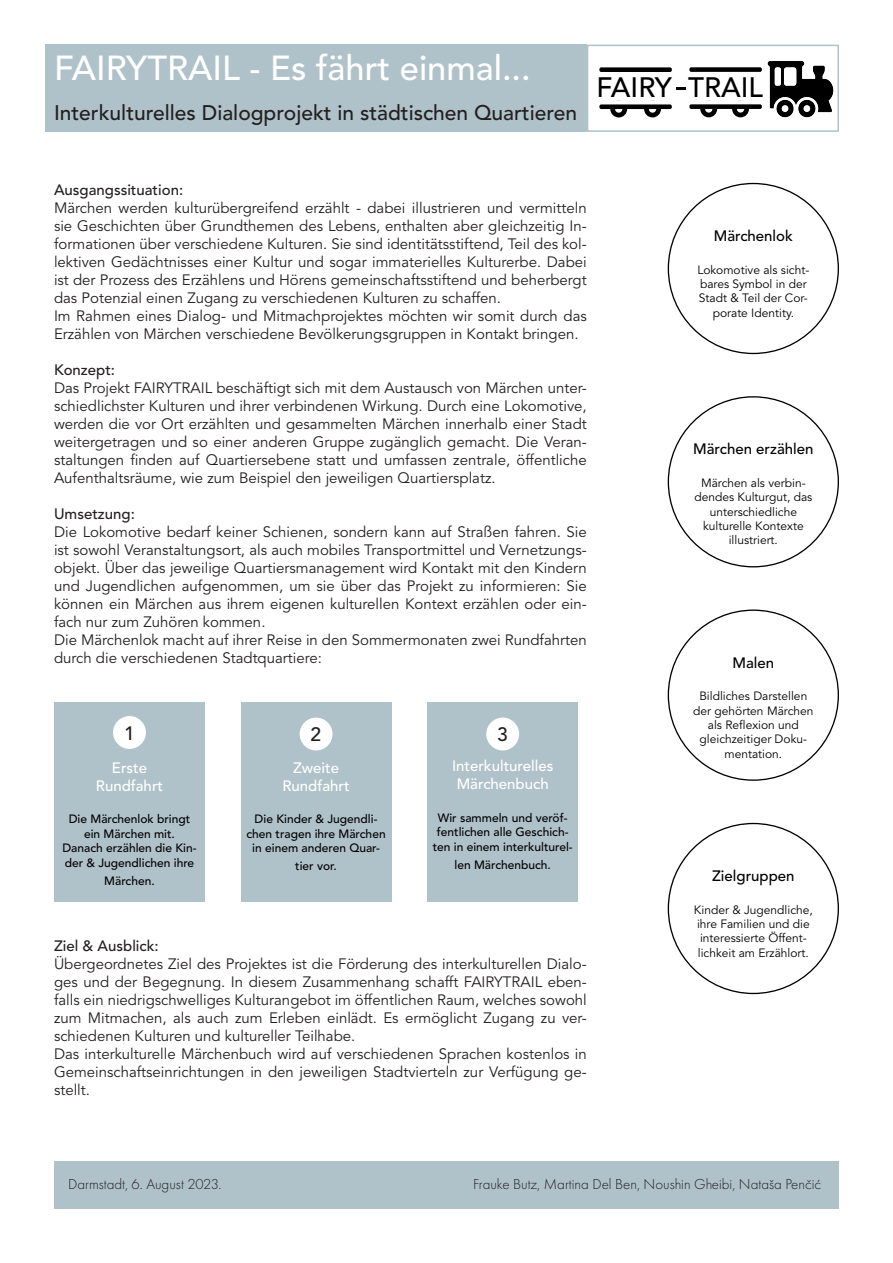
<style>
.page{position:relative;width:893px;height:1263px;background:#fff}
.page>*{position:absolute;margin:0;border:0;box-sizing:border-box;transform-origin:0 0}
.t1{font:500 34.5px "Avenir LT Std";color:#fff}
.t2{font:500 27.9px "Avenir LT Std";color:#000}
.t3{font:500 21px "Avenir LT Std";color:#231f20}
.t4{font:500 19.2px "Avenir LT Std";color:#231f20}
.t5{font:15px/18px "Avenir LT Std";color:#231f20;text-align:justify}
.t6{font:300 15px "Futura PT";color:#231f20}
.t7{font:500 15px "Avenir LT Std";color:#fff}
.t8{font:500 15px "Avenir LT Std";color:#231f20}
.t9{font:500 15px "Avenir LT Std";color:#000001}
.t10{font:12px/14.4px "Avenir LT Std";color:#000001;text-align:center}
.t11{font:500 12px/14.4px "Avenir LT Std";color:#000001;text-align:center}
</style>
<div class="page">
<div style="left:45px;top:45px;width:542px;height:87px;background:#afc2c9"></div>
<img style="left:767px;top:61px;width:67px;height:57px">
<div style="left:689px;top:67px;width:73px;height:5px;background:#000;border-radius:2px"></div>
<svg style="left:700px;top:109px;width:17px;height:8px"></svg>
<svg style="left:732px;top:109px;width:17px;height:8px"></svg>
<div style="left:689px;top:104px;width:73px;height:5px;background:#000;border-radius:2px"></div>
<div style="left:599px;top:67px;width:73px;height:5px;background:#000;border-radius:2px"></div>
<svg style="left:610px;top:109px;width:17px;height:8px"></svg>
<svg style="left:644px;top:109px;width:17px;height:8px"></svg>
<div style="left:599px;top:104px;width:73px;height:5px;background:#000;border-radius:2px"></div>
<svg style="left:676px;top:87px;width:9px;height:3px"></svg>
<div style="left:587px;top:45px;width:252px;height:87px;border:2px solid #afc2c9"></div>
<div style="left:54px;top:1161px;width:785px;height:48px;background:#afc2c9"></div>
<div style="left:54px;top:702px;width:151px;height:199px;background:#afc2c9"></div>
<div style="left:241px;top:702px;width:151px;height:199px;background:#afc2c9"></div>
<div style="left:427px;top:702px;width:151px;height:199px;background:#afc2c9"></div>
<div style="left:113px;top:716px;width:33px;height:33px;background:#fff;border-radius:50%"></div>
<div style="left:300px;top:717px;width:33px;height:33px;background:#fff;border-radius:50%"></div>
<div style="left:486px;top:717px;width:33px;height:33px;background:#fff;border-radius:50%"></div>
<p class="t1" style="left:54px;top:48px;width:478px">FAIRYTRAIL - Es fährt einmal...</p>
<p class="t3" style="left:54px;top:100px;width:525px">Interkulturelles Dialogprojekt in städtischen Quartieren</p>
<p class="t2" style="left:596px;top:72px;width:168px">FAIRY TRAIL</p>
<p class="t8" style="left:54px;top:181px;width:131px">Ausgangssituation:</p>
<p class="t5" style="left:54px;top:200px;width:534px">Märchen werden kulturübergreifend erzählt - dabei illustrieren und vermitteln sie Geschichten über Grundthemen des Lebens, enthalten aber gleichzeitig In&shy;formationen über verschiedene Kulturen. Sie sind identitätsstiftend, Teil des kol&shy;lektiven Gedächtnisses einer Kultur und sogar immaterielles Kulturerbe. Dabei ist der Prozess des Erzählens und Hörens gemeinschaftsstiftend und beherbergt das Potenzial einen Zugang zu verschiedenen Kulturen zu schaffen.</p>
<p class="t5" style="left:54px;top:308px;width:534px">Im Rahmen eines Dialog- und Mitmachprojektes möchten wir somit durch das<br>Erzählen von Märchen verschiedene Bevölkerungsgruppen in Kontakt bringen.</p>
<p class="t8" style="left:54px;top:361px;width:63px">Konzept:</p>
<p class="t5" style="left:54px;top:380px;width:534px">Das Projekt FAIRYTRAIL beschäftigt sich mit dem Austausch von Märchen unter&shy;schiedlichster Kulturen und ihrer verbindenen Wirkung. Durch eine Lokomotive, werden die vor Ort erzählten und gesammelten Märchen innerhalb einer Stadt weitergetragen und so einer anderen Gruppe zugänglich gemacht. Die Veran&shy;staltungen finden auf Quartiersebene statt und umfassen zentrale, öffentliche Aufenthaltsräume, wie zum Beispiel den jeweiligen Quartiersplatz.</p>
<p class="t8" style="left:54px;top:505px;width:82px">Umsetzung:</p>
<p class="t5" style="left:54px;top:524px;width:534px">Die Lokomotive bedarf keiner Schienen, sondern kann auf Straßen fahren. Sie ist sowohl Veranstaltungsort, als auch mobiles Transportmittel und Vernetzungs&shy;objekt. Über das jeweilige Quartiersmanagement wird Kontakt mit den Kindern und Jugendlichen aufgenommen, um sie über das Projekt zu informieren: Sie können ein Märchen aus ihrem eigenen kulturellen Kontext erzählen oder ein&shy;fach nur zum Zuhören kommen.</p>
<p class="t5" style="left:54px;top:632px;width:534px">Die Märchenlok macht auf ihrer Reise in den Sommermonaten zwei Rundfahrten durch die verschiedenen Stadtquartiere:</p>
<p class="t4" style="left:124px;top:722px;width:12px">1</p>
<p class="t4" style="left:311px;top:723px;width:12px">2</p>
<p class="t4" style="left:497px;top:723px;width:12px">3</p>
<p class="t7" style="left:112px;top:759px;width:37px">Erste</p>
<p class="t7" style="left:96px;top:777px;width:69px">Rundfahrt</p>
<p class="t11" style="left:69px;top:812px;width:123px">Die Märchenlok bringt ein Märchen mit.</p>
<p class="t11" style="left:62px;top:841px;width:136px;text-align:left">Danach erzählen die Kin&shy;der &amp; Jugendlichen ihre</p>
<p class="t11" style="left:104px;top:873px;width:52px">Märchen.</p>
<p class="t7" style="left:293px;top:759px;width:48px">Zweite</p>
<p class="t7" style="left:282px;top:777px;width:69px">Rundfahrt</p>
<p class="t11" style="left:246px;top:812px;width:141px">Die Kinder &amp; Jugendli&shy;chen tragen ihre Märchen in einem anderen Quar-</p>
<p class="t11" style="left:295px;top:859px;width:43px">tier vor.</p>
<p class="t7" style="left:452px;top:758px;width:103px">Interkulturelles</p>
<p class="t7" style="left:457px;top:776px;width:93px">Märchenbuch</p>
<p class="t11" style="left:433px;top:811px;width:142px">Wir sammeln und veröf&shy;fentlichen alle Geschich&shy;ten in einem interkulturel-</p>
<p class="t11" style="left:454px;top:858px;width:98px">len Märchenbuch.</p>
<p class="t8" style="left:54px;top:937px;width:106px">Ziel &amp; Ausblick:</p>
<p class="t5" style="left:54px;top:956px;width:534px">Übergeordnetes Ziel des Projektes ist die Förderung des interkulturellen Dialo&shy;ges und der Begegnung. In diesem Zusammenhang schafft FAIRYTRAIL eben&shy;falls ein niedrigschwelliges Kulturangebot im öffentlichen Raum, welches sowohl zum Mitmachen, als auch zum Erleben einlädt. Es ermöglicht Zugang zu ver&shy;schiedenen Kulturen und kultureller Teilhabe.</p>
<p class="t5" style="left:54px;top:1046px;width:534px">Das interkulturelle Märchenbuch wird auf verschiedenen Sprachen kostenlos in Gemeinschaftseinrichtungen in den jeweiligen Stadtvierteln zur Verfügung ge&shy;stellt.</p>
<p class="t9" style="left:714px;top:227px;width:81px">Märchenlok</p>
<p class="t10" style="left:697px;top:262px;width:113px">Lokomotive als sicht&shy;bares Symbol in der<br>Stadt &amp; Teil der Cor&shy;porate Identity.</p>
<p class="t9" style="left:693px;top:441px;width:122px">Märchen erzählen</p>
<p class="t10" style="left:694px;top:476px;width:119px">Märchen als verbin&shy;dendes Kulturgut, das</p>
<p class="t10" style="left:703px;top:505px;width:102px">unterschiedliche kulturelle Kontexte illustriert.</p>
<p class="t9" style="left:732px;top:654px;width:43px">Malen</p>
<p class="t10" style="left:693px;top:689px;width:122px">Bildliches Darstellen der gehörten Märchen als Reflexion und gleichzeitiger Doku&shy;mentation.</p>
<p class="t9" style="left:712px;top:867px;width:84px">Zielgruppen</p>
<p class="t10" style="left:694px;top:902px;width:120px;text-align:left">Kinder &amp; Jugendliche, ihre Familien und die interessierte Öffent&shy;lichkeit am Erzählort.</p>
<p class="t6" style="left:68px;top:1176px;width:155px">Darmstadt, 6. August 2023.</p>
<p class="t6" style="left:473px;top:1176px;width:349px">Frauke Butz, Martina Del Ben, Noushin Gheibi, Nataša Penčić</p>
</div>
